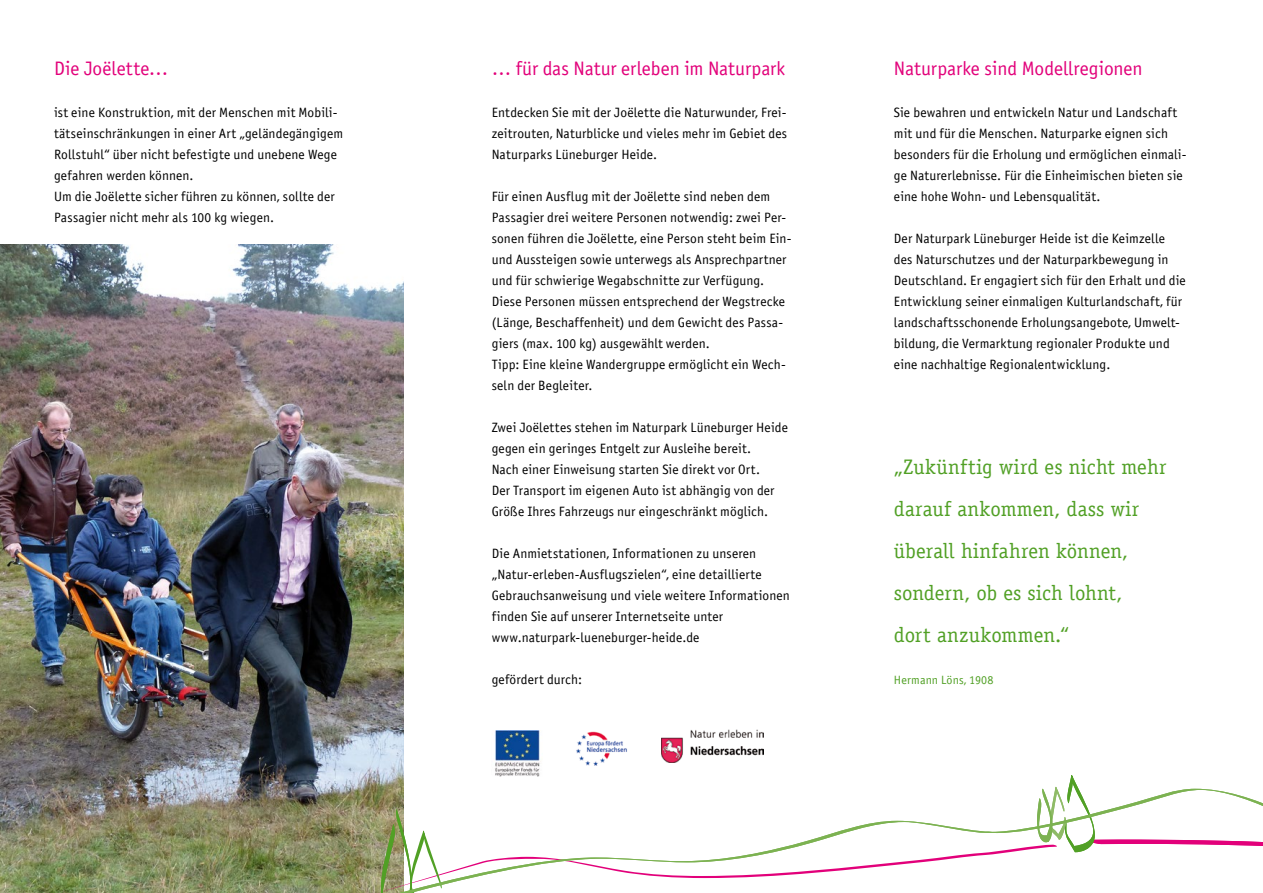
<style>
.page{position:relative;width:1263px;height:893px;background:#fff}
.page>*{position:absolute;margin:0;border:0;box-sizing:border-box;transform-origin:0 0}
.t1{font:21px/42px "Officina Serif LT";letter-spacing:.01em;color:#51a025}
.t2{font:19.5px "Officina Sans Book A";color:#e2007a}
.t3{font:13.5px/21px "Officina Sans Book A";letter-spacing:.01em;color:#000}
.t4{font:12px "Officina Sans Book A";letter-spacing:.01em;color:#51a025}
</style>
<div class="page">
<img style="left:0;top:244px;width:404px;height:649px">
<svg style="left:104px;top:845px;width:55px;height:48px;background:#859064"></svg>
<svg style="left:1042px;top:775px;width:160px;height:14px"></svg>
<svg style="left:159px;top:789px;width:1104px;height:104px"></svg>
<img style="left:661px;top:729px;width:102px;height:33px">
<img style="left:495px;top:730px;width:46px;height:46px">
<img style="left:576px;top:731px;width:51px;height:34px">
<h2 class="t2" style="left:54px;top:57px;width:116px">Die Joëlette…</h2>
<p class="t3" style="left:54px;top:102px;width:291px">ist eine Konstruktion, mit der Menschen mit Mobili&shy;tätseinschränkungen in einer Art „geländegängigem Rollstuhl“ über nicht befestigte und unebene Wege gefahren werden können.<br>Um die Joëlette sicher führen zu können, sollte der Passagier nicht mehr als 100 kg wiegen.</p>
<h2 class="t2" style="left:492px;top:57px;width:295px">… für das Natur erleben im Naturpark</h2>
<p class="t3" style="left:492px;top:102px;width:297px;text-align:justify">Entdecken Sie mit der Joëlette die Naturwunder, Frei&shy;zeitrouten, Naturblicke und vieles mehr im Gebiet des Naturparks Lüneburger Heide.</p>
<p class="t3" style="left:492px;top:186px;width:301px">Für einen Ausflug mit der Joëlette sind neben dem Passagier drei weitere Personen notwendig: zwei Per&shy;sonen führen die Joëlette, eine Person steht beim Ein&shy;und Aussteigen sowie unterwegs als Ansprechpartner und für schwierige Wegabschnitte zur Verfügung.<br>Diese Personen müssen entsprechend der Wegstrecke (Länge, Beschaffenheit) und dem Gewicht des Passa&shy;giers (max. 100 kg) ausgewählt werden.<br>Tipp: Eine kleine Wandergruppe ermöglicht ein Wech&shy;seln der Begleiter.</p>
<p class="t3" style="left:492px;top:417px;width:298px">Zwei Joëlettes stehen im Naturpark Lüneburger Heide gegen ein geringes Entgelt zur Ausleihe bereit.<br>Nach einer Einweisung starten Sie direkt vor Ort.<br>Der Transport im eigenen Auto ist abhängig von der Größe Ihres Fahrzeugs nur eingeschränkt möglich.</p>
<p class="t3" style="left:492px;top:543px;width:300px">Die Anmietstationen, Informationen zu unseren „Natur-erleben-Ausflugszielen“, eine detaillierte Gebrauchsanweisung und viele weitere Informationen finden Sie auf unserer Internetseite unter www.naturpark-lueneburger-heide.de</p>
<p class="t3" style="left:492px;top:669px;width:92px">gefördert durch:</p>
<h2 class="t2" style="left:894px;top:57px;width:250px">Naturparke sind Modellregionen</h2>
<p class="t3" style="left:894px;top:102px;width:294px">Sie bewahren und entwickeln Natur und Landschaft mit und für die Menschen. Naturparke eignen sich besonders für die Erholung und ermöglichen einmali&shy;ge Naturerlebnisse. Für die Einheimischen bieten sie eine hohe Wohn- und Lebensqualität.</p>
<p class="t3" style="left:894px;top:228px;width:294px">Der Naturpark Lüneburger Heide ist die Keimzelle des Naturschutzes und der Naturparkbewegung in Deutschland. Er engagiert sich für den Erhalt und die Entwicklung seiner einmaligen Kulturlandschaft, für landschaftsschonende Erholungsangebote, Umwelt&shy;bildung, die Vermarktung regionaler Produkte und eine nachhaltige Regionalentwicklung.</p>
<h1 class="t1" style="left:894px;top:446px;width:274px">„Zukünftig wird es nicht mehr darauf ankommen, dass wir überall hinfahren können, sondern, ob es sich lohnt,<br>dort anzukommen.“</h1>
<p class="t4" style="left:894px;top:673px;width:101px">Hermann Löns, 1908</p>
</div>
